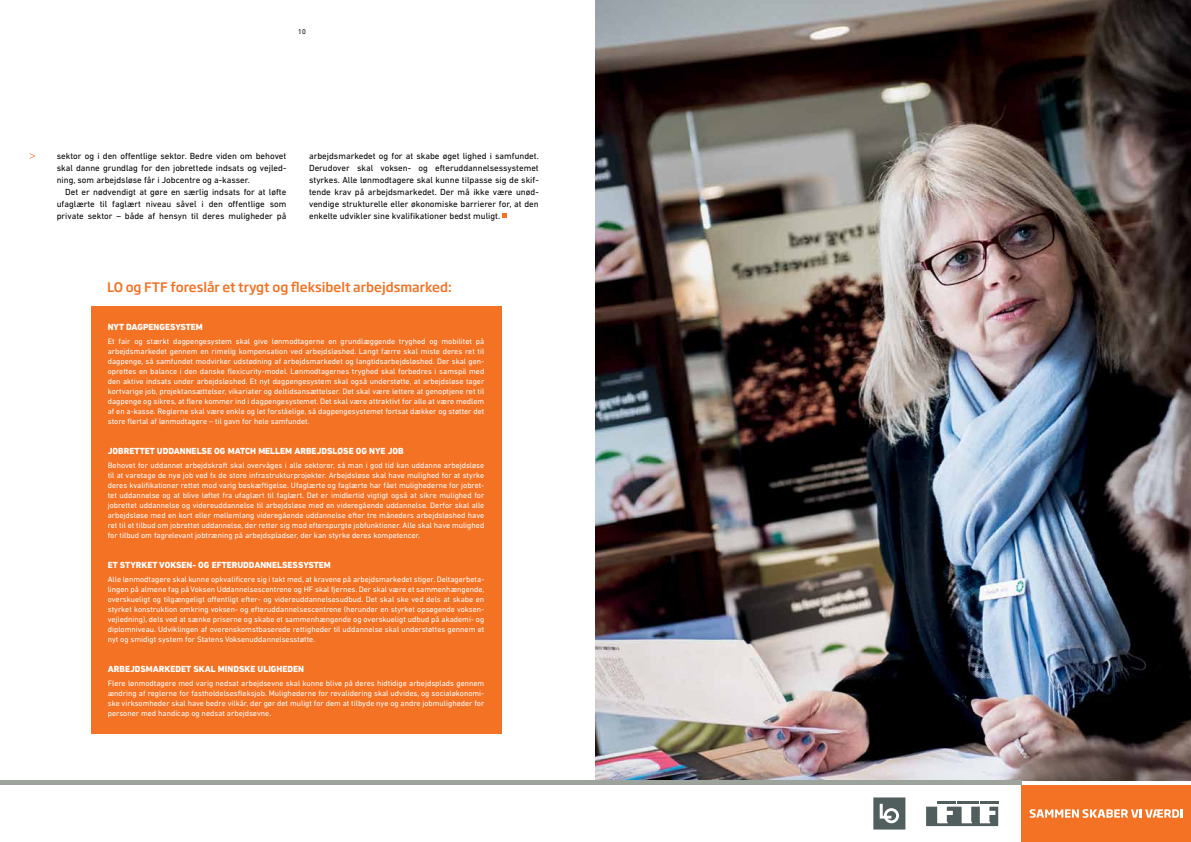
<style>
.page{position:relative;width:1191px;height:842px;background:#fff}
.page>*{position:absolute;margin:0;border:0;box-sizing:border-box;transform-origin:0 0}
.t1{font:500 13px "Soho Gothic Pro";color:#f37224}
.t2{font:9px/12px "DIN Next LT Pro";color:#000;text-align:justify}
.t3{font:800 9px "DIN Next LT Pro";color:#fff}
.t4{font:8px/10px "DIN Next LT Pro";color:#fff;text-align:justify}
.t5{font:7px "DIN Next LT Pro";color:#000}
</style>
<div class="page">
<img style="left:595px;top:0;width:596px;height:780px">
<div style="left:91px;top:306px;width:410px;height:427px;background:#f37224"></div>
<svg style="left:502px;top:213px;width:4px;height:5px"></svg>
<svg style="left:29px;top:153px;width:6px;height:6px"></svg>
<div style="left:0;top:780px;width:1021px;height:5px;background:#9da49c"></div>
<hr style="left:937px;top:801px;width:18px;height:3px;background:#505f5d">
<hr style="left:957px;top:801px;width:21px;height:3px;background:#505f5d">
<hr style="left:979px;top:801px;width:19px;height:3px;background:#505f5d">
<svg style="left:926px;top:807px;width:72px;height:19px"></svg>
<svg style="left:873px;top:797px;width:32px;height:32px"></svg>
<div style="left:1021px;top:785px;width:170px;height:57px;background:#f37224"></div>
<svg style="left:1029px;top:809px;width:153px;height:9px"></svg>
<p class="t5" style="left:298px;top:27px;width:9px">10</p>
<p class="t2" style="left:57px;top:149px;width:231px">sektor og i den offentlige sektor. Bedre viden om behovet skal danne grundlag for den jobrettede indsats og vejled&shy;ning, som arbejdsløse får i Jobcentre og a-kasser.</p>
<p class="t2" style="left:57px;top:185px;width:231px;text-indent:9px">Det er nødvendigt at gøre en særlig indsats for at løfte ufaglærte til faglært niveau såvel i den offentlige som private sektor – både af hensyn til deres muligheder på</p>
<p class="t2" style="left:309px;top:149px;width:231px">arbejdsmarkedet og for at skabe øget lighed i samfundet.<br>Derudover skal voksen- og efteruddannelsessystemet styrkes. Alle lønmodtagere skal kunne tilpasse sig de skif&shy;tende krav på arbejdsmarkedet. Der må ikke være unød&shy;vendige strukturelle eller økonomiske barrierer for, at den enkelte udvikler sine kvalifikationer bedst muligt.</p>
<h1 class="t1" style="left:107px;top:277px;width:346px">LO og FTF foreslår et trygt og fleksibelt arbejdsmarked:</h1>
<p class="t3" style="left:108px;top:322px;width:97px">NYT DAGPENGESYSTEM</p>
<p class="t4" style="left:108px;top:336px;width:378px">Et fair og stærkt dagpengesystem skal give lønmodtagerne en grundlæggende tryghed og mobilitet på arbejdsmarkedet gennem en rimelig kompensation ved arbejdsløshed. Langt færre skal miste deres ret til dagpenge, så samfundet modvirker udstødning af arbejdsmarkedet og langtidsarbejdsløshed. Der skal gen&shy;oprettes en balance i den danske flexicurity-model. Lønmodtagernes tryghed skal forbedres i samspil med den aktive indsats under arbejdsløshed. Et nyt dagpengesystem skal også understøtte, at arbejdsløse tager kortvarige job, projektansættelser, vikariater og deltidsansættelser. Det skal være lettere at genoptjene ret til dagpenge og sikres, at flere kommer ind i dagpengesystemet. Det skal være attraktivt for alle at være medlem af en a-kasse. Reglerne skal være enkle og let forståelige, så dagpengesystemet fortsat dækker og støtter det store flertal af lønmodtagere – til gavn for hele samfundet.</p>
<p class="t3" style="left:108px;top:446px;width:17px">JOBRETTET</p>
<p class="t3" style="left:157px;top:446px;width:7px">UDDA</p>
<p class="t3" style="left:180px;top:446px;width:92px">NNELSE OG MATCH MELLE</p>
<p class="t3" style="left:285px;top:446px;width:16px">M ARBEJD</p>
<p class="t3" style="left:327px;top:446px;width:77px">SLØSE OG NYE JOB</p>
<p class="t4" style="left:108px;top:460px;width:378px">Behovet for uddannet arbejdskraft skal overvåges i alle sektorer, så man i god tid kan uddanne arbejdsløse til at varetage de nye job ved fx de store infrastrukturprojekter. Arbejdsløse skal have mulighed for at styrke deres kvalifikationer rettet mod varig beskæftigelse. Ufaglærte og faglærte har fået mulighederne for jobret&shy;tet uddannelse og at blive løftet fra ufaglært til faglært. Det er imidlertid vigtigt også at sikre mulighed for jobrettet uddannelse og videreuddannelse til arbejdsløse med en videregående uddannelse. Derfor skal alle arbejdsløse med en kort eller mellemlang videregående uddannelse efter tre måneders arbejdsløshed have ret til et tilbud om jobrettet uddannelse, der retter sig mod efterspurgte jobfunktioner. Alle skal have mulighed for tilbud om fagrelevant jobtræning på arbejdspladser, der kan styrke deres kompetencer.</p>
<p class="t3" style="left:108px;top:560px;width:121px">ET STYRKET VOKSEN- OG EFTERUDDA</p>
<p class="t3" style="left:260px;top:560px;width:72px">NNELSESSYSTE M</p>
<p class="t4" style="left:108px;top:574px;width:378px">Alle lønmodtagere skal kunne opkvalificere sig i takt med, at kravene på arbejdsmarkedet stiger. Deltagerbeta&shy;lingen på almene fag på Voksen Uddannelsescentrene og HF skal fjernes. Der skal være et sammenhængende, overskueligt og tilgængeligt offentligt efter- og videreuddannelsesudbud. Det skal ske ved dels at skabe en styrket konstruktion omkring voksen- og efteruddannelsescentrene (herunder en styrket opsøgende voksen&shy;vejledning), dels ved at sænke priserne og skabe et sammenhængende og overskueligt udbud på akademi- og diplomniveau. Udviklingen af overenskomstbaserede rettigheder til uddannelse skal understøttes gennem et nyt og smidigt system for Statens Voksenuddannelsesstøtte.</p>
<p class="t3" style="left:108px;top:664px;width:13px">ARBEJD</p>
<p class="t3" style="left:140px;top:664px;width:37px">SMARKEDET</p>
<p class="t3" style="left:193px;top:664px;width:112px">SKAL MINDSKE ULIGHEDEN</p>
<p class="t4" style="left:108px;top:678px;width:378px">Flere lønmodtagere med varig nedsat arbejdsevne skal kunne blive på deres hidtidige arbejdsplads gennem ændring af reglerne for fastholdelsesfleksjob. Mulighederne for revalidering skal udvides, og socialøkonomi&shy;ske virksomheder skal have bedre vilkår, der gør det muligt for dem at tilbyde nye og andre jobmuligheder for personer med handicap og nedsat arbejdsevne.</p>
</div>
